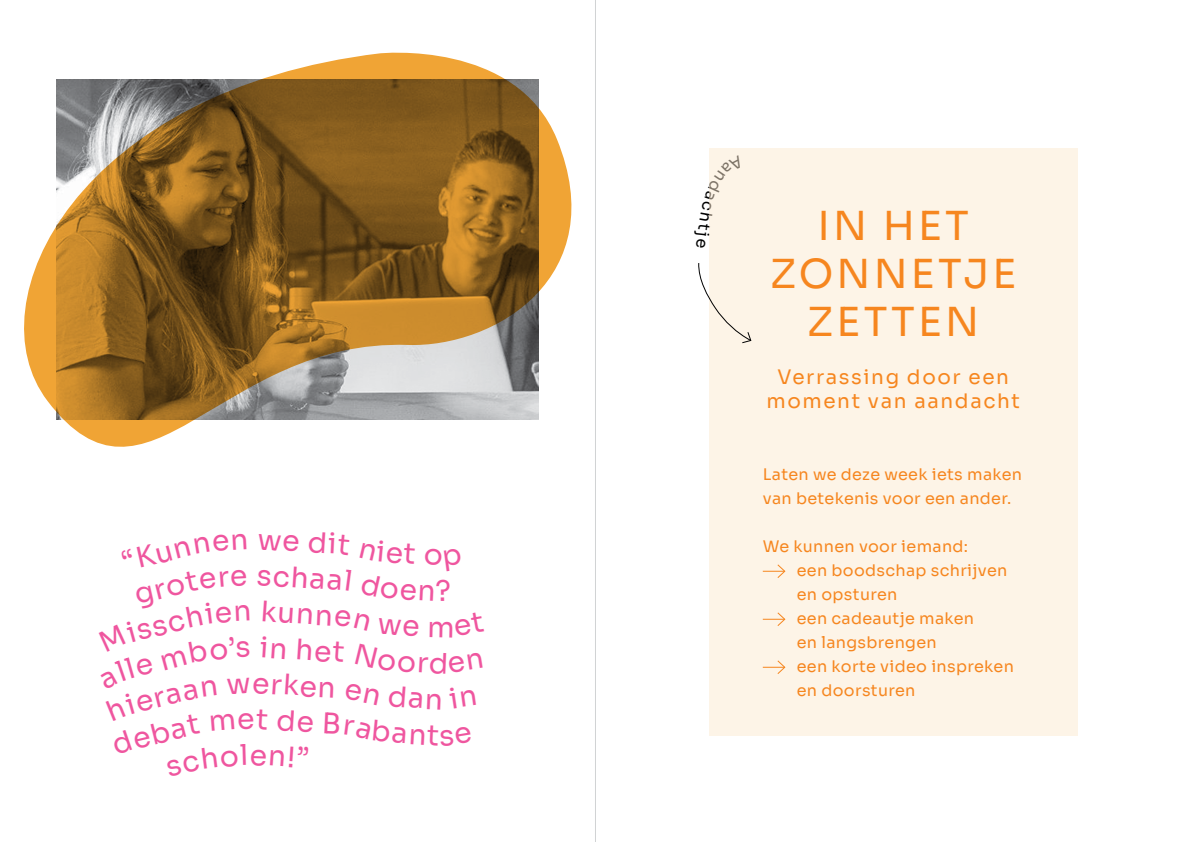
<style>
.page{position:relative;width:1191px;height:842px;background:#fff}
.page>*{position:absolute;margin:0;border:0;box-sizing:border-box;transform-origin:0 0}
.t1{font:40px/48px "Sora";letter-spacing:.08em;color:#f6861f;text-align:center}
.t2{font:20px/24px "Sora";letter-spacing:.08em;color:#f6861f;text-align:center}
.t3{font:16px/24px "Sora";letter-spacing:.02em;color:#f6861f}
</style>
<div class="page">
<svg style="left:24px;top:52px;width:548px;height:395px"></svg>
<hr style="left:595px;top:0;width:1px;height:842px;background:#d1d3d4">
<div style="left:709px;top:149px;width:368px;height:587px;background:#fdf4e7"></div>
<svg style="left:763px;top:564px;width:23px;height:14px"></svg>
<svg style="left:763px;top:612px;width:23px;height:14px"></svg>
<svg style="left:763px;top:660px;width:23px;height:14px"></svg>
<svg style="left:698px;top:263px;width:53px;height:80px"></svg>
<h1 class="t1" style="left:770px;top:198px;width:248px">In het zonnetj e zetten</h1>
<p class="t2" style="left:766px;top:363px;width:255px">Verrassing door een moment van aandacht</p>
<p class="t3" style="left:763px;top:461px;width:261px">Laten we deze week iets maken van betekenis voor een ander.</p>
<p class="t3" style="left:797px;top:533px;width:219px;text-indent:-34px">We kunnen voor iemand:<br>een boodschap schrijven en opsturen<br>een cadeautje maken<br>en langsbrengen<br>een korte video inspreken en doorsturen</p>
</div>
